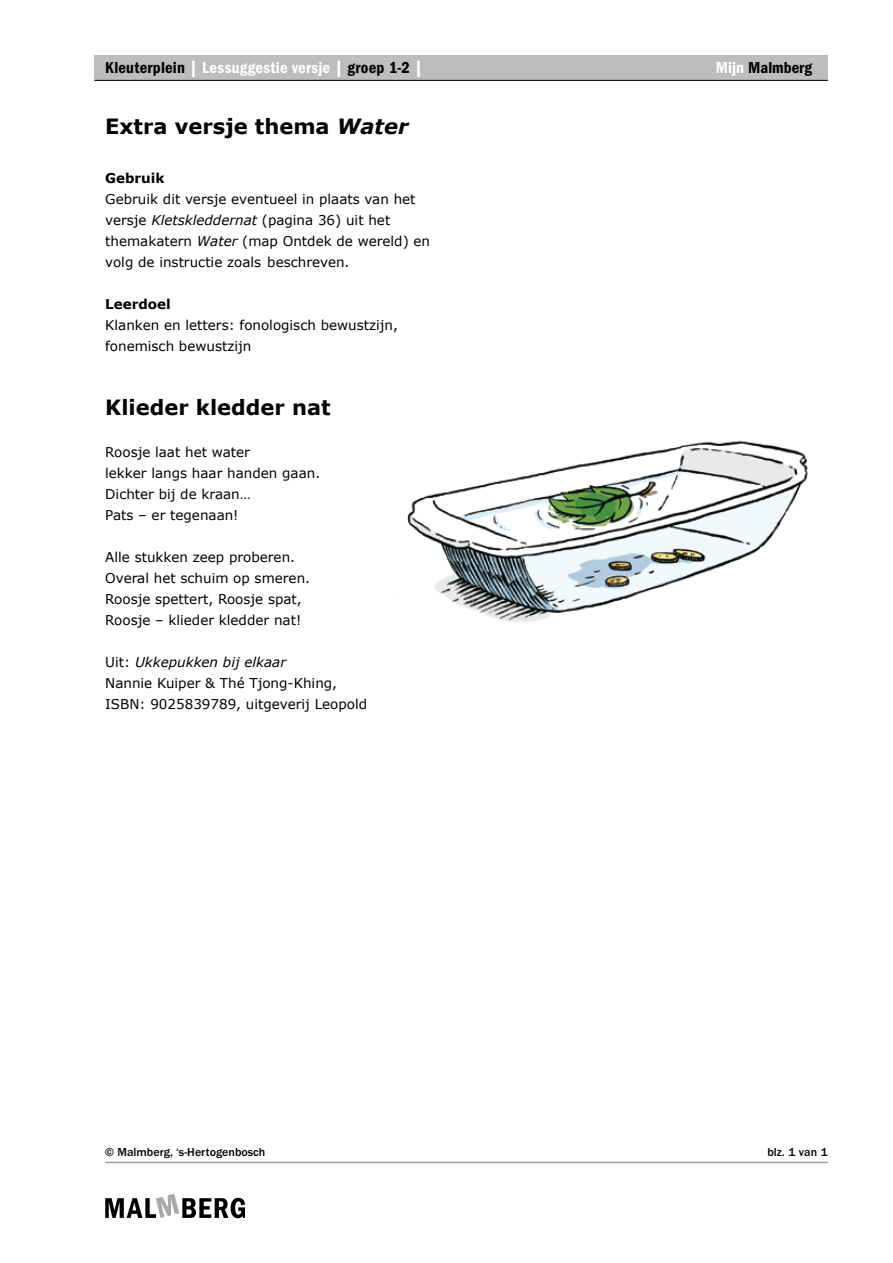
<style>
.page{position:relative;width:893px;height:1263px;background:#fff}
.page>*{position:absolute;margin:0;border:0;box-sizing:border-box;transform-origin:0 0}
.t1{font:700 21px "Verdana";color:#000}
.t2{font:16.5px "ITC Franklin Gothic Std Dm Cd";letter-spacing:.015em;color:#fff}
.t3{font:16.5px "ITC Franklin Gothic Std Dm Cd";color:#000}
.t4{font:13.5px/21px "Verdana";color:#000}
.t5{font:700 13.5px "Verdana";color:#000}
.t6{font:500 12px "ITC Franklin Gothic Std";color:#000}
.s1{color:#000}
.s2{color:#fff}
.s3{font-style:italic}
</style>
<div class="page">
<div style="left:95px;top:55px;width:733px;height:25px;background:#bcbdbe"></div>
<svg style="left:105px;top:1194px;width:140px;height:24px"></svg>
<hr style="left:105px;top:1162px;width:723px;height:1px;background:#9c9d9f">
<hr style="left:95px;top:80px;width:733px;height:1px;background:#000">
<img style="left:407px;top:440px;width:401px;height:182px">
<p class="t2" style="left:105px;top:59px;width:319px"><span class="s1">Kleuterplein</span> | Lessuggestie versje | <span class="s1">groep 1-2</span> |</p>
<p class="t3" style="left:716px;top:59px;width:98px"><span class="s2">Mijn</span> Malmberg</p>
<h1 class="t1" style="left:105px;top:113px;width:305px">Extra versje thema <span class="s3">Water</span></h1>
<p class="t5" style="left:105px;top:170px;width:61px">Gebruik</p>
<p class="t4" style="left:105px;top:189px;width:326px">Gebruik dit versje eventueel in plaats van het versje <span class="s3">Kletskleddernat</span> (pagina 36) uit het themakatern <span class="s3">Water</span> (map Ontdek de wereld) en volg de instructie zoals beschreven.</p>
<p class="t5" style="left:105px;top:296px;width:67px">Leerdoel</p>
<p class="t4" style="left:105px;top:315px;width:294px">Klanken en letters: fonologisch bewustzijn, fonemisch bewustzijn</p>
<h1 class="t1" style="left:105px;top:393px;width:227px">Klieder kledder nat</h1>
<p class="t4" style="left:105px;top:441px;width:217px">Roosje laat het water<br>lekker langs haar handen gaan.<br>Dichter bij de kraan…<br>Pats – er tegenaan!</p>
<p class="t4" style="left:105px;top:546px;width:206px">Alle stukken zeep proberen.<br>Overal het schuim op smeren.<br>Roosje spettert, Roosje spat,<br>Roosje – klieder kledder nat!</p>
<p class="t4" style="left:105px;top:651px;width:263px">Uit: <span class="s3">Ukkepukken bij elkaar<br></span>Nannie Kuiper &amp; Thé Tjong-Khing,<br>ISBN: 9025839789, uitgeverij Leopold</p>
<p class="t6" style="left:105px;top:1145px;width:162px">© Malmberg, ‘s-Hertogenbosch</p>
<p class="t6" style="left:767px;top:1145px;width:61px">blz. van 1</p>
</div>
